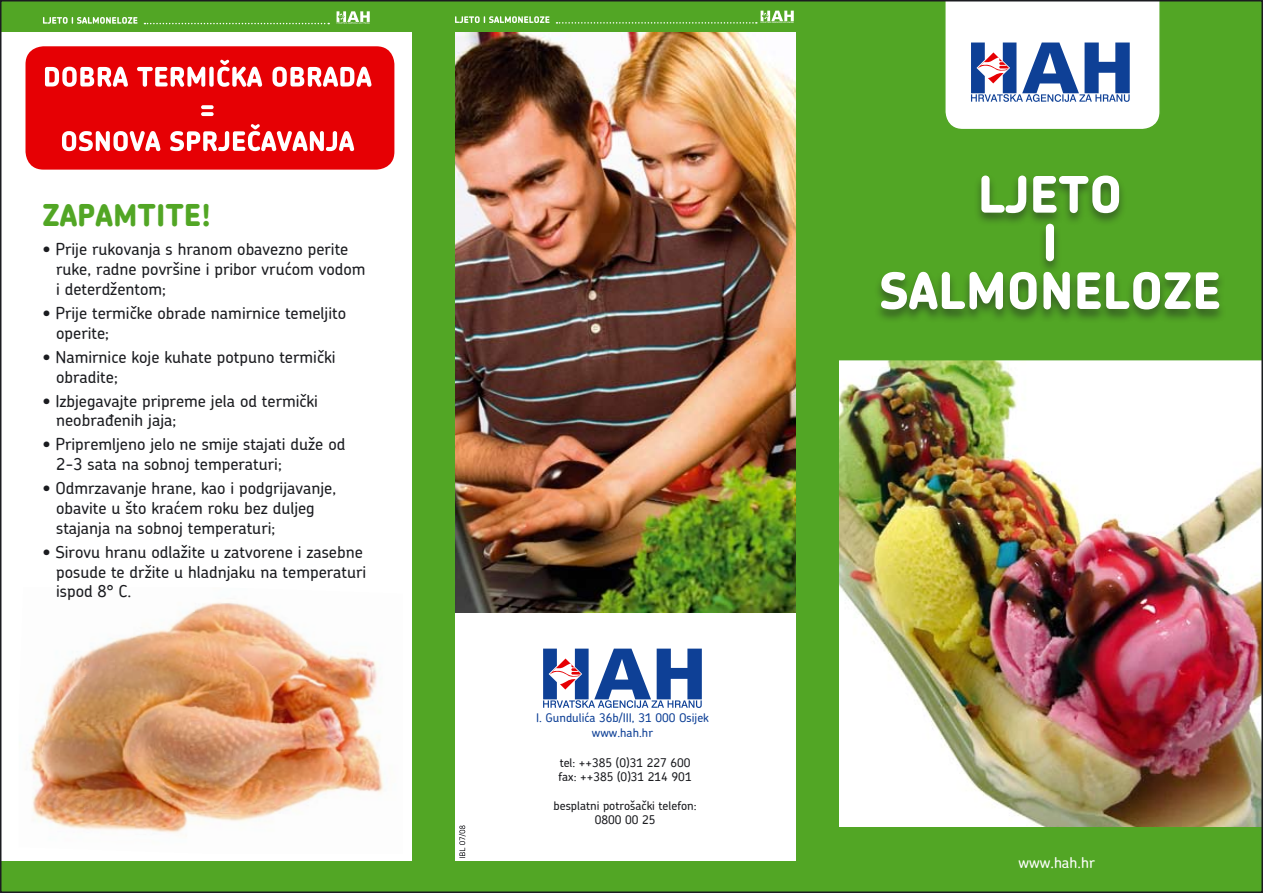
<style>
.page{position:relative;width:1263px;height:893px;background:#fff}
.page>*{position:absolute;margin:0;border:0;box-sizing:border-box;transform-origin:0 0}
.t1{font:800 30px "Chevin CE";color:#52a625}
.t2{font:500 16.5px/19.8px "Chevin CE";color:#1b1c20}
.t3{font:500 15px "Chevin CE";color:#fff}
.t4{font:500 12px/14.4px "Chevin CE";color:#1b1c20}
.t5{font:500 12px/14.4px "Chevin CE";color:#0e4096;text-align:center}
.s1{font-family:"Frutiger CE Roman";font-weight:400}
</style>
<div class="page">
<img style="left:839px;top:361px;width:421px;height:466px">
<img style="left:455px;top:31px;width:342px;height:581px">
<img style="left:29px;top:601px;width:355px;height:236px">
<div style="left:26px;top:46px;width:368px;height:124px;background:#e60004;border-radius:18px"></div>
<svg style="left:839px;top:3px;width:421px;height:358px"></svg>
<div style="left:838px;top:827px;width:425px;height:66px;background:#52a625"></div>
<div style="left:873px;top:174px;width:360px;height:156px;background:#1b1c20;opacity:.5"></div>
<svg style="left:881px;top:272px;width:338px;height:37px"></svg>
<svg style="left:1046px;top:224px;width:8px;height:37px"></svg>
<svg style="left:981px;top:176px;width:138px;height:37px"></svg>
<svg style="left:45px;top:60px;width:326px;height:27px"></svg>
<svg style="left:201px;top:105px;width:13px;height:11px"></svg>
<svg style="left:62px;top:124px;width:292px;height:27px"></svg>
<div style="left:0;top:0;width:842px;height:31px;background:#52a625"></div>
<svg style="left:43px;top:17px;width:95px;height:7px"></svg>
<svg style="left:337px;top:11px;width:33px;height:13px"></svg>
<svg style="left:144px;top:23px;width:185px;height:1px"></svg>
<div style="left:0;top:862px;width:838px;height:31px;background:#52a625"></div>
<svg style="left:455px;top:16px;width:95px;height:7px"></svg>
<svg style="left:556px;top:11px;width:238px;height:13px"></svg>
<svg style="left:543px;top:649px;width:159px;height:59px"></svg>
<svg style="left:459px;top:825px;width:7px;height:33px"></svg>
<div style="left:412px;top:28px;width:43px;height:865px;background:#52a625"></div>
<div style="left:797px;top:28px;width:42px;height:865px;background:#52a625"></div>
<h1 class="t1" style="left:43px;top:196px;width:170px">ZAPAMTITE!</h1>
<p class="t2" style="left:56px;top:239px;width:311px;text-indent:-14px"><span class="s1">•</span> Prije rukovanja s hranom obavezno perite ruke, radne površine i pribor vrućom vodom i deterdžentom;</p>
<p class="t2" style="left:56px;top:303px;width:291px;text-indent:-14px"><span class="s1">•</span> Prije termičke obrade namirnice temeljito operite;</p>
<p class="t2" style="left:56px;top:347px;width:281px;text-indent:-14px"><span class="s1">•</span> Namirnice koje kuhate potpuno termički obradite;</p>
<p class="t2" style="left:56px;top:390px;width:263px;text-indent:-14px"><span class="s1">•</span> Izbjegavajte pripreme jela od termički neobrađenih jaja;</p>
<p class="t2" style="left:56px;top:434px;width:291px;text-indent:-14px"><span class="s1">•</span> Pripremljeno jelo ne smije stajati duže od<br>2-3 sata na sobnoj temperaturi;</p>
<p class="t2" style="left:56px;top:478px;width:282px;text-indent:-14px"><span class="s1">•</span> Odmrzavanje hrane, kao i podgrijavanje, obavite u što kraćem roku bez duljeg stajanja na sobnoj temperaturi;</p>
<p class="t2" style="left:56px;top:542px;width:312px;text-indent:-14px"><span class="s1">•</span> Sirovu hranu odlažite u zatvorene i zasebne posude te držite u hladnjaku na temperaturi ispod 8° C.</p>
<p class="t5" style="left:536px;top:710px;width:174px">I. Gundulića 36b/III, 31 000 Osijek www.hah.hr</p>
<p class="t4" style="left:558px;top:755px;width:135px">tel: ++385 (0)31 227 600 fax: ++385 (0)31 214 901</p>
<p class="t4" style="left:553px;top:798px;width:145px;text-align:center">besplatni potrošački telefon:<br>0800 00 25</p>
<p class="t3" style="left:1018px;top:852px;width:78px">www.hah.hr</p>
</div>
